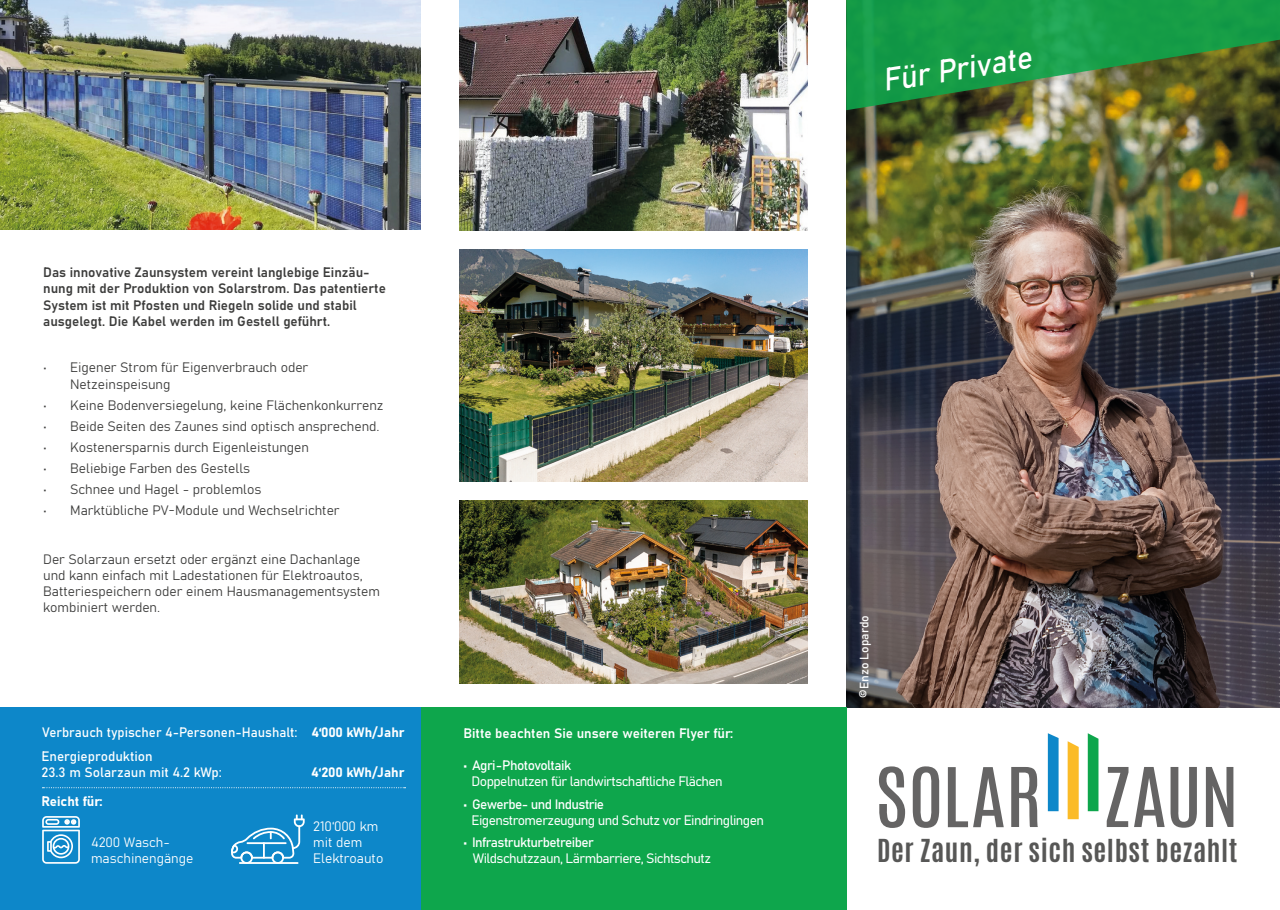
<style>
.page{position:relative;width:1280px;height:910px;background:#fff}
.page>*{position:absolute;margin:0;border:0;box-sizing:border-box;transform-origin:0 0}
.t1{font:italic 31.5px "Bahnschrift";color:#fff;scale:.96 1}
.t2{font:700 26.4px "Antonio";letter-spacing:.02em;color:#575756;scale:1.04 1}
.t3{font:13.5px/16.2px "Bahnschrift";color:#3d3d3c}
.t4{font:13.5px "Bahnschrift";letter-spacing:-.04em;color:#fff}
.t5{font:13.5px "Bahnschrift";color:#fff}
.t6{font:12px "Bahnschrift";color:#fff}
</style>
<div class="page">
<img style="left:846px;top:110px;width:434px;height:598px">
<svg style="left:1048px;top:733px;width:10px;height:78px"></svg>
<svg style="left:1068px;top:741px;width:11px;height:78px"></svg>
<svg style="left:1088px;top:733px;width:10px;height:78px"></svg>
<svg style="left:879px;top:766px;width:26px;height:62px"></svg>
<svg style="left:913px;top:766px;width:26px;height:62px"></svg>
<svg style="left:948px;top:767px;width:56px;height:60px"></svg>
<svg style="left:1011px;top:767px;width:27px;height:60px"></svg>
<svg style="left:1107px;top:767px;width:21px;height:60px"></svg>
<svg style="left:1134px;top:767px;width:63px;height:61px"></svg>
<svg style="left:1206px;top:767px;width:27px;height:60px"></svg>
<div style="left:0;top:707px;width:421px;height:203px;background:#0d87c9"></div>
<svg style="left:42px;top:816px;width:38px;height:48px"></svg>
<svg style="left:231px;top:814px;width:74px;height:50px"></svg>
<hr style="left:239px;top:862px;width:59px;height:2px;background:#fff">
<img style="left:0;top:0;width:421px;height:230px">
<svg style="left:846px;top:0;width:434px;height:110px;background:#308b40"></svg>
<div style="left:421px;top:707px;width:425px;height:203px;background:#0ea64c"></div>
<img style="left:459px;top:250px;width:349px;height:232px">
<img style="left:459px;top:501px;width:349px;height:183px">
<img style="left:459px;top:0;width:349px;height:231px">
<svg style="left:43px;top:787px;width:362px;height:1px"></svg>
<p class="t3" style="left:43px;top:263px;width:344px">Das innovative Zaunsystem vereint langlebige Einzäu&shy;nung mit der Produktion von Solarstrom. Das patentierte System ist mit Pfosten und Riegeln solide und stabil ausgelegt. Die Kabel werden im Gestell geführt.</p>
<p class="t3" style="left:70px;top:358px;width:240px;line-height:17.2px;text-indent:-27px">• Eigener Strom für Eigenverbrauch oder<br>Netzeinspeisung</p>
<p class="t3" style="left:43px;top:396px;width:342px">• Keine Bodenversiegelung, keine Flächenkonkurrenz</p>
<p class="t3" style="left:43px;top:417px;width:338px">• Beide Seiten des Zaunes sind optisch ansprechend.</p>
<p class="t3" style="left:43px;top:438px;width:267px">• Kostenersparnis durch Eigenleistungen</p>
<p class="t3" style="left:43px;top:459px;width:209px">• Beliebige Farben des Gestells</p>
<p class="t3" style="left:43px;top:480px;width:220px">• Schnee und Hagel - problemlos</p>
<p class="t3" style="left:43px;top:501px;width:298px">• Marktübliche PV-Module und Wechselrichter</p>
<p class="t3" style="left:43px;top:550px;width:338px">Der Solarzaun ersetzt oder ergänzt eine Dachanlage und kann einfach mit Ladestationen für Elektroautos, Batteriespeichern oder einem Hausmanagementsystem kombiniert werden.</p>
<p class="t5" style="left:42px;top:722px;width:364px">Verbrauch typischer 4-Personen-Haushalt: 4‘000 kWh/Jahr</p>
<p class="t5" style="left:41px;top:745px;width:113px">Energieproduktion</p>
<p class="t5" style="left:41px;top:762px;width:182px">23.3 m Solarzaun mit 4.2 kWp:</p>
<p class="t5" style="left:311px;top:762px;width:95px">4‘200 kWh/Jahr</p>
<p class="t5" style="left:41px;top:791px;width:62px">Reicht für:</p>
<p class="t5" style="left:91px;top:832px;width:80px">4200 Wasch-</p>
<p class="t5" style="left:91px;top:848px;width:104px">maschinengänge</p>
<p class="t4" style="left:313px;top:816px;width:67px">210‘000 km</p>
<p class="t4" style="left:313px;top:832px;width:51px">mit dem</p>
<p class="t5" style="left:313px;top:848px;width:72px">Elektroauto</p>
<p class="t5" style="left:463px;top:723px;width:271px">Bitte beachten Sie unsere weiteren Flyer für:</p>
<p class="t4" style="left:463px;top:755px;width:109px">• Agri-Photovoltaik</p>
<p class="t4" style="left:472px;top:771px;width:253px">Doppelnutzen für landwirtschaftliche Flächen</p>
<p class="t4" style="left:463px;top:794px;width:142px">• Gewerbe- und Industrie</p>
<p class="t4" style="left:472px;top:810px;width:294px">Eigenstromerzeugung und Schutz vor Eindringlingen</p>
<p class="t4" style="left:463px;top:832px;width:132px">• Infrastrukturbetreiber</p>
<p class="t4" style="left:473px;top:848px;width:240px">Wildschutzzaun, Lärmbarriere, Sichtschutz</p>
<p class="t1" style="left:879px;top:57px;width:158px;rotate:-9deg">Für Private</p>
<p class="t6" style="left:855px;top:698px;width:84px;rotate:-90deg">©Enzo Lopardo</p>
<p class="t2" style="left:877px;top:831px;width:348px">Der Zaun, der sich selbst bezahlt</p>
</div>
